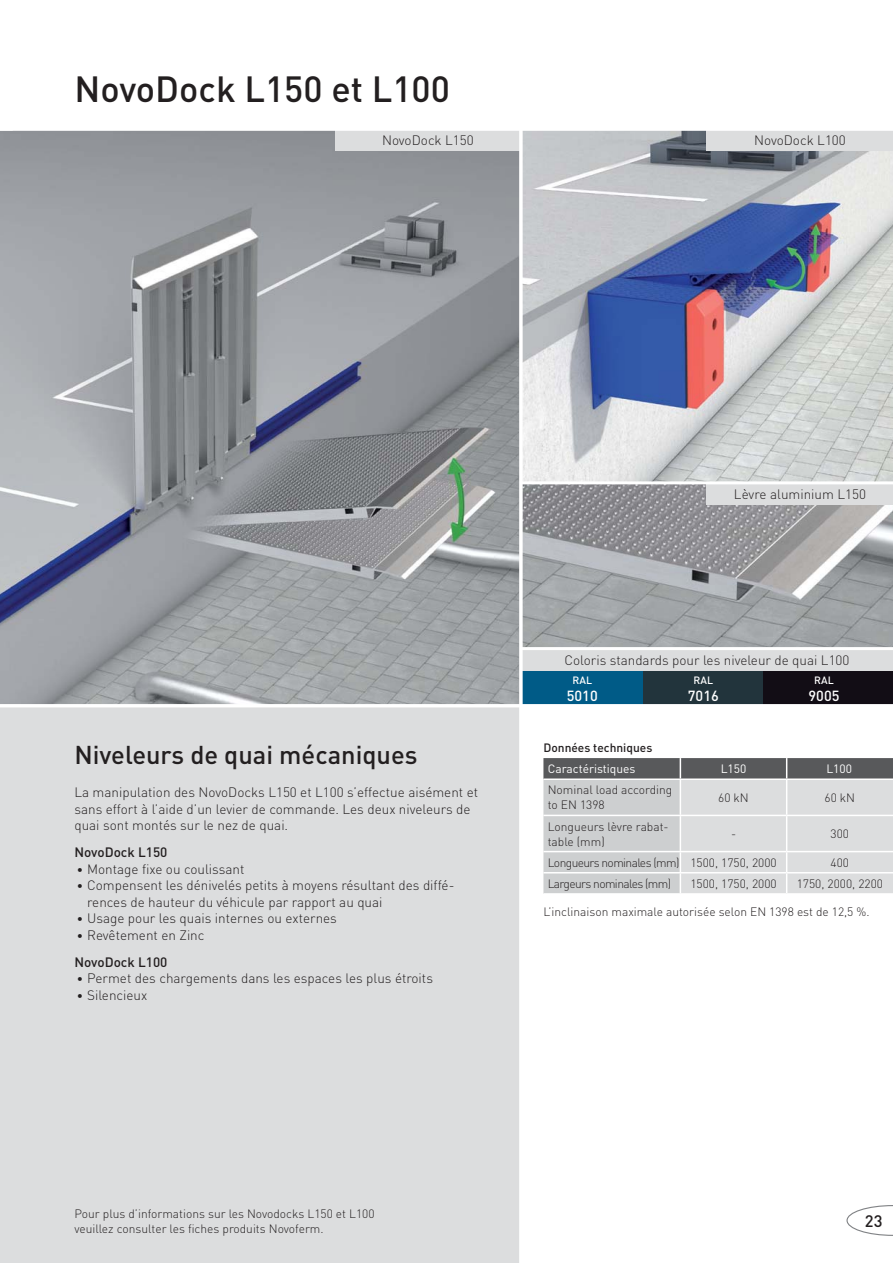
<style>
.page{position:relative;width:893px;height:1263px;background:#fff}
.page>*{position:absolute;margin:0;border:0;box-sizing:border-box;transform-origin:0 0}
.t1{font:500 36px "DIN Pro";color:#231f20}
.t2{font:500 25.5px "DIN Pro";color:#231f20}
.t3{font:500 16.5px "DIN Pro";color:#231f20}
.t4{font:500 14.55px "DIN Pro";color:#fff}
.t5{font:300 13.5px/16.5px "DIN Pro";color:#231f20}
.t6{font:500 13.5px "DIN Pro";color:#231f20}
.t7{font:300 12px/15px "DIN Pro";color:#231f20}
.t8{font:300 12px "DIN Pro";letter-spacing:-.05em;color:#231f20}
.t9{font:12px "DIN Pro";color:#fff}
.t10{font:500 12px "DIN Pro";color:#231f20}
.t11{font:500 10.5px "DIN Pro";color:#fff}
.s1{font-weight:400;font-size:12px}
.s2{font-weight:500}
</style>
<div class="page">
<div style="left:0;top:706px;width:521px;height:557px;background:#dcddde"></div>
<img style="left:522px;top:484px;width:371px;height:163px">
<svg style="left:522px;top:131px;width:371px;height:350px;background:#adb0c0"></svg>
<img style="left:0;top:131px;width:519px;height:573px">
<div style="left:522px;top:671px;width:121px;height:35px;background:#005b87"></div>
<div style="left:643px;top:671px;width:121px;height:35px;background:#22343c"></div>
<div style="left:764px;top:671px;width:129px;height:35px;background:#120d15"></div>
<div style="left:522px;top:650px;width:371px;height:21px;background:#dcddde"></div>
<div style="left:707px;top:131px;width:186px;height:20px;background:#dcddde"></div>
<div style="left:707px;top:484px;width:186px;height:21px;background:#dcddde"></div>
<div style="left:335px;top:131px;width:184px;height:20px;background:#dcddde"></div>
<svg style="left:543px;top:758px;width:350px;height:135px;background:#c4c6c7"></svg>
<hr style="left:680px;top:816px;width:1px;height:35px;background:#fff">
<hr style="left:786px;top:816px;width:1px;height:35px;background:#fff">
<hr style="left:543px;top:851px;width:244px;height:1px;background:#fff">
<hr style="left:787px;top:851px;width:106px;height:1px;background:#fff">
<svg style="left:846px;top:1205px;width:47px;height:31px"></svg>
<hr style="left:519px;top:128px;width:3px;height:1135px;background:#fff">
<hr style="left:0;top:704px;width:893px;height:3px;background:#fff">
<h1 class="t1" style="left:74px;top:76px;width:377px">NovoDock L150 et L100</h1>
<p class="t5" style="left:382px;top:134px;width:93px">NovoDock L150</p>
<p class="t5" style="left:754px;top:134px;width:93px">NovoDock L100</p>
<h2 class="t2" style="left:74px;top:745px;width:345px">Niveleurs de quai mécaniques</h2>
<p class="t5" style="left:74px;top:786px;width:405px">La manipulation des NovoDocks L150 et L100 s’effectue aisément et sans effort à l’aide d’un levier de commande. Les deux niveleurs de quai sont montés sur le nez de quai.</p>
<p class="t6" style="left:74px;top:848px;width:95px">NovoDock L150</p>
<p class="t5" style="left:77px;top:862px;width:169px"><span class="s1">•</span> Montage fixe ou coulissant</p>
<p class="t5" style="left:87px;top:879px;width:369px;text-indent:-10px"><span class="s1">•</span> Compensent les dénivelés petits à moyens résultant des diffé&shy;rences de hauteur du véhicule par rapport au quai</p>
<p class="t5" style="left:77px;top:912px;width:261px"><span class="s1">•</span> Usage pour les quais internes ou externes</p>
<p class="t5" style="left:74px;top:923px;width:132px;line-height:27.2px"><span class="s1">•</span> Revêtement en Zinc<br><span class="s2">NovoDock L100</span></p>
<p class="t5" style="left:77px;top:972px;width:358px"><span class="s1">•</span> Permet des chargements dans les espaces les plus étroits</p>
<p class="t5" style="left:77px;top:988px;width:72px"><span class="s1">•</span> Silencieux</p>
<p class="t5" style="left:734px;top:488px;width:133px">Lèvre aluminium L150</p>
<p class="t5" style="left:564px;top:654px;width:287px">Coloris standards pour les niveleur de quai L100</p>
<p class="t11" style="left:573px;top:677px;width:21px">RAL</p>
<p class="t4" style="left:567px;top:690px;width:32px">5010</p>
<p class="t11" style="left:694px;top:677px;width:21px">RAL</p>
<p class="t4" style="left:688px;top:690px;width:32px">7016</p>
<p class="t11" style="left:814px;top:677px;width:21px">RAL</p>
<p class="t4" style="left:808px;top:690px;width:32px">9005</p>
<p class="t10" style="left:543px;top:743px;width:110px">Données techniques</p>
<p class="t9" style="left:548px;top:765px;width:89px">Caractéristiques</p>
<p class="t9" style="left:721px;top:765px;width:27px">L150</p>
<p class="t9" style="left:826px;top:765px;width:27px">L100</p>
<p class="t7" style="left:548px;top:784px;width:126px">Nominal load according to EN 1398</p>
<p class="t7" style="left:718px;top:792px;width:32px">60 kN</p>
<p class="t7" style="left:824px;top:792px;width:32px">60 kN</p>
<p class="t7" style="left:548px;top:820px;width:123px">Longueurs lèvre rabat&shy;table (mm)</p>
<p class="t7" style="left:731px;top:828px;width:7px">-</p>
<p class="t7" style="left:831px;top:828px;width:20px">300</p>
<p class="t8" style="left:548px;top:858px;width:230px">Longueurs nominales (mm) 1500, 1750, 2000</p>
<p class="t7" style="left:831px;top:856px;width:20px">400</p>
<p class="t8" style="left:548px;top:879px;width:125px">Largeurs nominales (mm)</p>
<p class="t7" style="left:690px;top:878px;width:88px">1500, 1750, 2000</p>
<p class="t7" style="left:797px;top:878px;width:88px">1750, 2000, 2200</p>
<p class="t7" style="left:543px;top:906px;width:328px">L’inclinaison maximale autorisée selon EN 1398 est de 12,5 %.</p>
<p class="t7" style="left:74px;top:1208px;width:302px">Pour plus d’informations sur les Novodocks L150 et L100 veuillez consulter les fiches produits Novoferm.</p>
<p class="t3" style="left:865px;top:1215px;width:19px">23</p>
</div>
